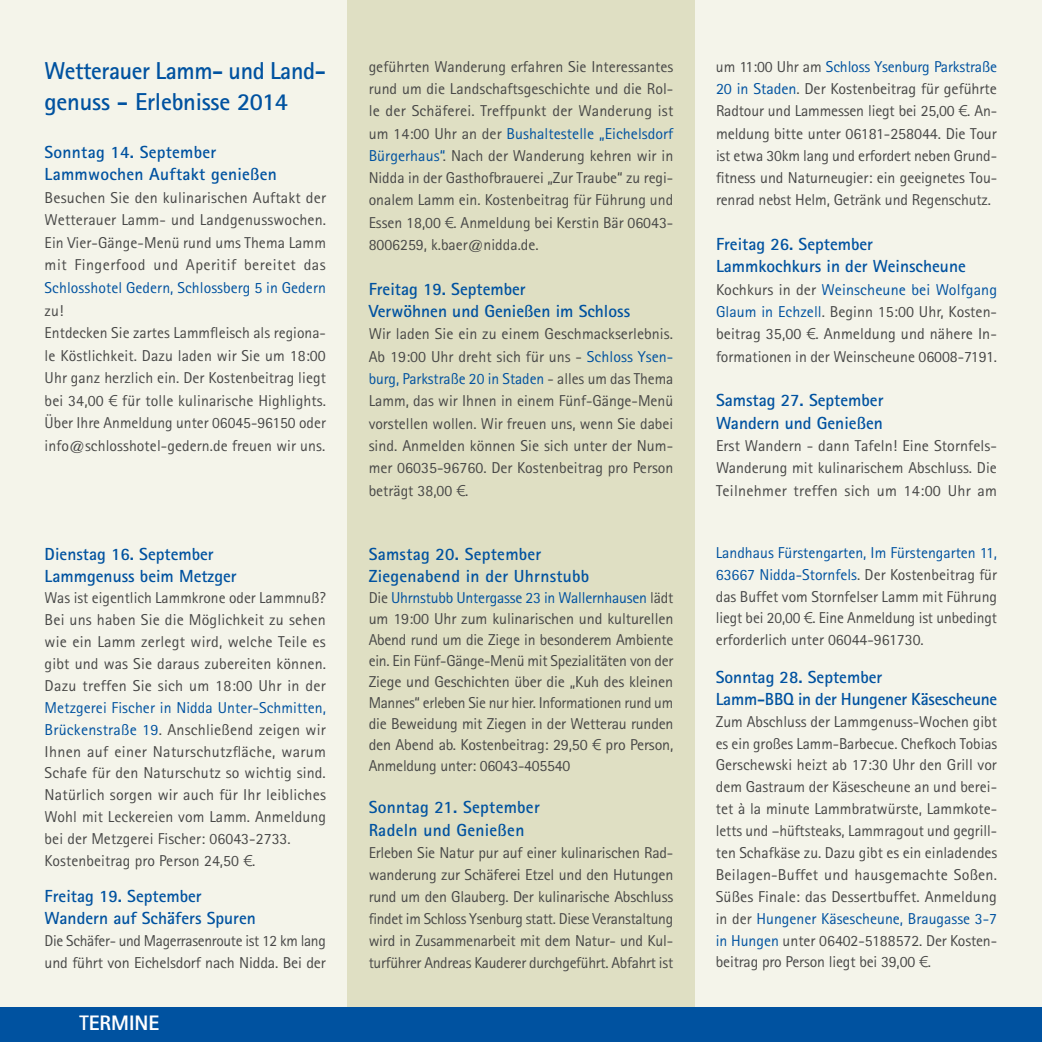
<style>
.page{position:relative;width:1042px;height:1042px;background:#f4f4ea}
.page>*{position:absolute;margin:0;border:0;box-sizing:border-box;transform-origin:0 0}
.t1{font:700 24.5px/31.5px "Rotis Sans Serif";letter-spacing:-.015em;color:#0052a0}
.t2{font:800 21px "Rotis Sans Serif";color:#fff}
.t3{font:700 17.5px/22.4px "Rotis Sans Serif";color:#0052a0}
.t4{font:15.75px/22.4px "Rotis Sans Serif";letter-spacing:.005em;color:#484847;text-align:justify}
.t5{font:15.75px/21.9px "Rotis Sans Serif";letter-spacing:-.02em;color:#484847}
.t6{font:15.75px "Rotis Sans Serif";letter-spacing:.005em;color:#0052a0}
.s1{font-family:"Frutiger LT";font-weight:300}
.s2{color:#0052a0}
.s3{font-weight:700}
</style>
<div class="page">
<div style="left:347px;top:0;width:347px;height:1042px;background:#dfdfc3"></div>
<div style="left:0;top:1007px;width:1042px;height:35px;background:#0052a0"></div>
<h1 class="t1" style="left:45px;top:54px;width:283px">Wetterauer Lamm- und Land&shy;genuss - Erlebnisse 2014</h1>
<p class="t3" style="left:45px;top:140px;width:234px">Sonntag 14. September<br>Lammwochen Auftakt genießen</p>
<p class="t4" style="left:45px;top:186px;width:283px">Besuchen Sie den kulinarischen Auftakt der Wetterauer Lamm- und Landgenusswochen.<br>Ein Vier-Gänge-Menü rund ums Thema Lamm mit Fingerfood und Aperitif bereitet das</p>
<p class="t6" style="left:45px;top:278px;width:283px">Schlosshotel Gedern, Schlossberg 5 in Gedern</p>
<p class="t4" style="left:45px;top:299px;width:283px;text-align:left">zu!<br>Entdecken Sie zartes Lammfleisch als regiona&shy;le Köstlichkeit. Dazu laden wir Sie um 18:00<br>Uhr ganz herzlich ein. Der Kostenbeitrag liegt bei 34,00 <span class="s1">€</span> für tolle kulinarische Highlights.<br>Über Ihre Anmeldung unter 06045-96150 oder info@schlosshotel-gedern.de freuen wir uns.</p>
<p class="t3" style="left:45px;top:542px;width:194px;line-height:21.9px">Dienstag 16. September<br>Lammgenuss beim Metzger</p>
<p class="t4" style="left:45px;top:587px;width:283px;line-height:21.9px">Was ist eigentlich Lammkrone oder Lammnuß?<br>Bei uns haben Sie die Möglichkeit zu sehen wie ein Lamm zerlegt wird, welche Teile es gibt und was Sie daraus zubereiten können.<br>Dazu treffen Sie sich um 18:00 Uhr in der</p>
<p class="t4" style="left:45px;top:696px;width:283px;line-height:21.9px;text-align:left"><span class="s2">Metzgerei Fischer in Nidda Unter-Schmitten, Brückenstraße 19</span>. Anschließend zeigen wir Ihnen auf einer Naturschutzfläche, warum Schafe für den Naturschutz so wichtig sind.<br>Natürlich sorgen wir auch für Ihr leibliches Wohl mit Leckereien vom Lamm. Anmeldung bei der Metzgerei Fischer: 06043-2733.<br>Kostenbeitrag pro Person 24,50 <span class="s1">€</span>.</p>
<p class="t3" style="left:45px;top:884px;width:213px;line-height:21.9px">Freitag 19. September<br>Wandern auf Schäfers Spuren</p>
<p class="t5" style="left:45px;top:929px;width:283px">Die Schäfer- und Magerrasenroute ist 12 km lang und führt von Eichelsdorf nach Nidda. Bei der</p>
<h2 class="t2" style="left:79px;top:1009px;width:82px"><span class="s3">T</span>ERMINE</h2>
<p class="t4" style="left:369px;top:55px;width:306px">geführten Wanderung erfahren Sie Interessantes rund um die Landschaftsgeschichte und die Rol&shy;le der Schäferei. Treffpunkt der Wanderung ist um 14:00 Uhr an der <span class="s2">Bushaltestelle „Eichelsdorf Bürgerhaus“</span>. Nach der Wanderung kehren wir in Nidda in der Gasthofbrauerei „Zur Traube“ zu regi&shy;onalem Lamm ein. Kostenbeitrag für Führung und Essen 18,00 <span class="s1">€</span>. Anmeldung bei Kerstin Bär 06043- 8006259, k.baer@nidda.de.</p>
<p class="t3" style="left:369px;top:277px;width:263px">Freitag 19. September<br>Verwöhnen und Genießen im Schloss</p>
<p class="t4" style="left:369px;top:323px;width:306px">Wir laden Sie ein zu einem Geschmackserlebnis.<br>Ab 19:00 Uhr dreht sich für uns - <span class="s2">Schloss Ysen&shy;burg, Parkstraße 20 in Staden</span> - alles um das Thema Lamm, das wir Ihnen in einem Fünf-Gänge-Menü vorstellen wollen. Wir freuen uns, wenn Sie dabei sind. Anmelden können Sie sich unter der Num&shy;mer 06035-96760. Der Kostenbeitrag pro Person beträgt 38,00 <span class="s1">€</span>.</p>
<p class="t3" style="left:369px;top:542px;width:222px">Samstag 20. September<br>Ziegenabend in der Uhrnstubb</p>
<p class="t4" style="left:369px;top:587px;width:306px;line-height:21px">Die <span class="s2">Uhrnstubb Untergasse 23 in Wallernhausen</span> lädt um 19:00 Uhr zum kulinarischen und kulturellen Abend rund um die Ziege in besonderem Ambiente ein. Ein Fünf-Gänge-Menü mit Spezialitäten von der Ziege und Geschichten über die „Kuh des kleinen Mannes“ erleben Sie nur hier. Informationen rund um die Beweidung mit Ziegen in der Wetterau runden den Abend ab. Kostenbeitrag: 29,50 <span class="s1">€</span> pro Person, Anmeldung unter: 06043-405540</p>
<p class="t3" style="left:369px;top:796px;width:173px">Sonntag 21. September<br>Radeln und Genießen</p>
<p class="t4" style="left:369px;top:841px;width:306px">Erleben Sie Natur pur auf einer kulinarischen Rad&shy;wanderung zur Schäferei Etzel und den Hutungen rund um den Glauberg. Der kulinarische Abschluss findet im Schloss Ysenburg statt. Diese Veranstaltung wird in Zusammenarbeit mit dem Natur- und Kul&shy;turführer Andreas Kauderer durchgeführt. Abfahrt ist</p>
<p class="t4" style="left:716px;top:55px;width:283px">um 11:00 Uhr am <span class="s2">Schloss Ysenburg Parkstraße 20 in Staden</span>. Der Kostenbeitrag für geführte Radtour und Lammessen liegt bei 25,00 <span class="s1">€</span>. An&shy;meldung bitte unter 06181-258044. Die Tour ist etwa 30km lang und erfordert neben Grund&shy;fitness und Naturneugier: ein geeignetes Tou&shy;renrad nebst Helm, Getränk und Regenschutz.</p>
<p class="t3" style="left:716px;top:233px;width:251px">Freitag 26. September<br>Lammkochkurs in der Weinscheune</p>
<p class="t4" style="left:716px;top:278px;width:283px">Kochkurs in der <span class="s2">Weinscheune bei Wolfgang Glaum in Echzell</span>. Beginn 15:00 Uhr, Kosten&shy;beitrag 35,00 <span class="s1">€</span>. Anmeldung und nähere In&shy;formationen in der Weinscheune 06008-7191.</p>
<p class="t3" style="left:716px;top:389px;width:169px">Samstag 27. September<br>Wandern und Genießen</p>
<p class="t4" style="left:716px;top:434px;width:283px">Erst Wandern - dann Tafeln! Eine Stornfels-Wanderung mit kulinarischem Abschluss. Die Teilnehmer treffen sich um 14:00 Uhr am</p>
<p class="t4" style="left:716px;top:541px;width:283px;line-height:21.9px"><span class="s2">Landhaus Fürstengarten, Im Fürstengarten 11, 63667 Nidda-Stornfels</span>. Der Kostenbeitrag für das Buffet vom Stornfelser Lamm mit Führung liegt bei 20,00 <span class="s1">€</span>. Eine Anmeldung ist unbedingt erforderlich unter 06044-961730.</p>
<p class="t3" style="left:716px;top:666px;width:283px;line-height:21.9px">Sonntag 28. September<br>Lamm-BBQ in der Hungener Käsescheune</p>
<p class="t4" style="left:716px;top:710px;width:283px;line-height:21.9px">Zum Abschluss der Lammgenuss-Wochen gibt es ein großes Lamm-Barbecue. Chefkoch Tobias Gerschewski heizt ab 17:30 Uhr den Grill vor dem Gastraum der Käsescheune an und berei&shy;tet à la minute Lammbratwürste, Lammkote&shy;letts und –hüftsteaks, Lammragout und gegrill&shy;ten Schafkäse zu. Dazu gibt es ein einladendes Beilagen-Buffet und hausgemachte Soßen.<br>Süßes Finale: das Dessertbuffet. Anmeldung in der <span class="s2">Hungener Käsescheune, Braugasse 3-7 in Hungen</span> unter 06402-5188572. Der Kosten&shy;beitrag pro Person liegt bei 39,00 <span class="s1">€</span>.</p>
</div>
